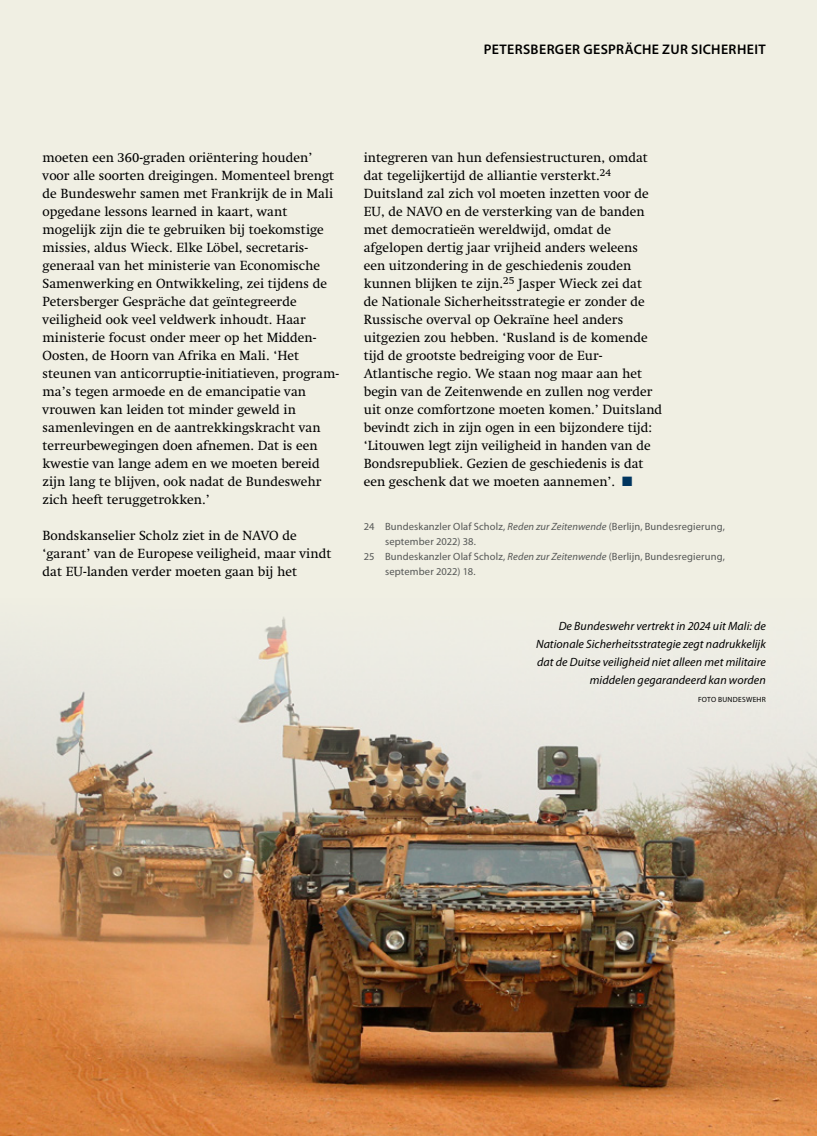
<style>
.page{position:relative;width:817px;height:1136px;background:#fff}
.page>*{position:absolute;margin:0;border:0;box-sizing:border-box;transform-origin:0 0}
.t1{font:600 13.95px "Myriad Pro";letter-spacing:.03em;color:#000}
.t2{font:13.5px/18px "Swift LT Std";color:#000}
.t3{font:italic 12px/18px "Myriad Pro";letter-spacing:.005em;color:#000;text-align:right}
.t4{font:10.5px "Myriad Pro";letter-spacing:.015em;color:#555756}
.t5{font:7.5px "Myriad Pro";letter-spacing:.035em;color:#000}
.s1{color:#00355f}
.s2{font-style:italic}
</style>
<div class="page">
<div style="left:0;top:0;width:816px;height:1135px;background:#f0efe3"></div>
<img style="left:0;top:617px;width:816px;height:518px">
<p class="t1" style="left:483px;top:40px;width:283px">PETERSBERGER GESPRÄCHE ZUR SICHERHEIT</p>
<p class="t2" style="left:43px;top:149px;width:297px">moeten een 360-graden oriëntering houden’ voor alle soorten dreigingen. Momenteel brengt de Bundeswehr samen met Frankrijk de in Mali opgedane lessons learned in kaart, want mogelijk zijn die te gebruiken bij toekomstige missies, aldus Wieck. Elke Löbel, secretaris&shy;generaal van het ministerie van Economische Samenwerking en Ontwikkeling, zei tijdens de Petersberger Gespräche dat geïntegreerde veiligheid ook veel veldwerk inhoudt. Haar ministerie focust onder meer op het Midden-Oosten, de Hoorn van Afrika en Mali. ‘Het steunen van anticorruptie-initiatieven, program&shy;ma’s tegen armoede en de emancipatie van vrouwen kan leiden tot minder geweld in samenlevingen en de aantrekkingskracht van terreurbewegingen doen afnemen. Dat is een kwestie van lange adem en we moeten bereid zijn lang te blijven, ook nadat de Bundeswehr zich heeft teruggetrokken.’</p>
<p class="t2" style="left:43px;top:527px;width:290px">Bondskanselier Scholz ziet in de NAVO de ‘garant’ van de Europese veiligheid, maar vindt dat EU-landen verder moeten gaan bij het</p>
<p class="t2" style="left:364px;top:149px;width:300px">integreren van hun defensiestructuren, omdat dat tegelijkertijd de alliantie versterkt.<sup>24<br></sup>Duitsland zal zich vol moeten inzetten voor de EU, de NAVO en de versterking van de banden met democratieën wereldwijd, omdat de afgelopen dertig jaar vrijheid anders weleens een uitzondering in de geschiedenis zouden kunnen blijken te zijn.<sup>25</sup> Jasper Wieck zei dat<br>de Nationale Sicherheitsstrategie er zonder de Russische overval op Oekraïne heel anders uitgezien zou hebben. ‘Rusland is de komende tijd de grootste bedreiging voor de Eur-Atlantische regio. We staan nog maar aan het begin van de Zeitenwende en zullen nog verder uit onze comfortzone moeten komen.’ Duitsland bevindt zich in zijn ogen in een bijzondere tijd: ‘Litouwen legt zijn veiligheid in handen van de Bondsrepubliek. Gezien de geschiedenis is dat een geschenk dat we moeten aannemen’. <span class="s1">■</span></p>
<p class="t4" style="left:364px;top:519px;width:362px">24 Bundeskanzler Olaf Scholz, <span class="s2">Reden zur Zeitenwende</span> (Berlijn, Bundesregierung,</p>
<p class="t4" style="left:385px;top:534px;width:92px">september 2022) 38.</p>
<p class="t4" style="left:364px;top:549px;width:362px">25 Bundeskanzler Olaf Scholz, <span class="s2">Reden zur Zeitenwende</span> (Berlijn, Bundesregierung,</p>
<p class="t4" style="left:385px;top:564px;width:92px">september 2022) 18.</p>
<p class="t3" style="left:536px;top:617px;width:231px">De Bundeswehr vertrekt in 2024 uit Mali: de Nationale Sicherheitsstrategie zegt nadrukkelijk dat de Duitse veiligheid niet alleen met militaire middelen gegarandeerd kan worden</p>
<p class="t5" style="left:697px;top:695px;width:69px">FOTO BUNDESWEHR</p>
</div>
